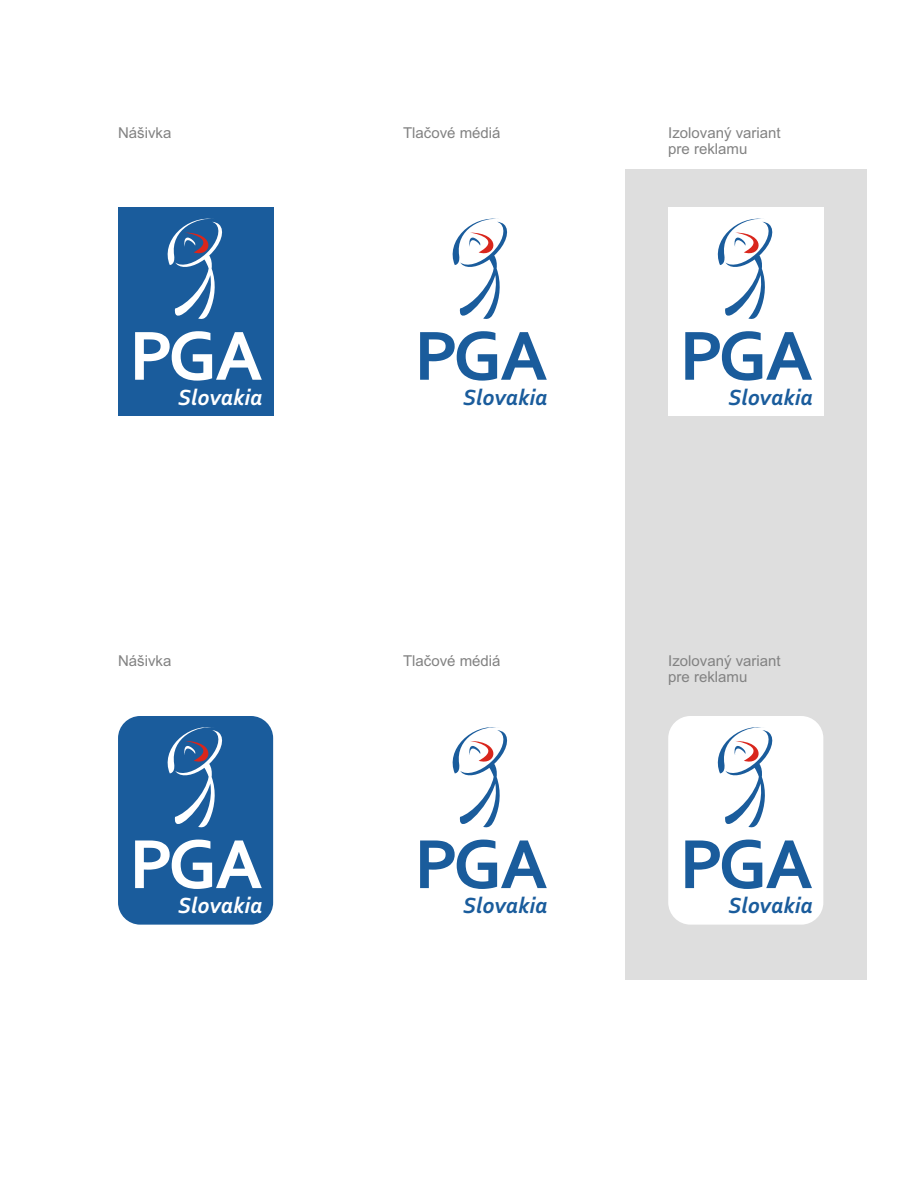
<style>
.page{position:relative;width:918px;height:1188px;background:#fff}
.page>*{position:absolute;margin:0;border:0;box-sizing:border-box;transform-origin:0 0}
.t1{font:700 72.9px "Corbel";letter-spacing:-.05em;color:#1a5c9c}
.t2{font:700 72.9px "Corbel";letter-spacing:-.05em;color:#fff}
.t3{font:italic 700 23.1px "Corbel";color:#1a5c9c}
.t4{font:italic 700 23.1px "Corbel";color:#fff}
.t5{font:15px/16.8px "Arial";color:#828282}
</style>
<div class="page">
<div style="left:118px;top:208px;width:155px;height:208px;background:#1a5c9c"></div>
<svg style="left:167px;top:218px;width:56px;height:101px"></svg>
<svg style="left:452px;top:218px;width:56px;height:101px"></svg>
<div style="left:118px;top:716px;width:155px;height:209px;background:#1a5c9c;border-radius:22px"></div>
<svg style="left:167px;top:727px;width:56px;height:101px"></svg>
<svg style="left:452px;top:727px;width:56px;height:101px"></svg>
<div style="left:625px;top:169px;width:242px;height:811px;background:#dedede"></div>
<div style="left:668px;top:716px;width:155px;height:209px;background:#fff;border-radius:22px"></div>
<div style="left:668px;top:208px;width:155px;height:208px;background:#fff"></div>
<svg style="left:717px;top:218px;width:56px;height:101px"></svg>
<svg style="left:717px;top:727px;width:56px;height:101px"></svg>
<p class="t5" style="left:118px;top:125px;width:55px">Nášivka</p>
<p class="t5" style="left:403px;top:125px;width:99px">Tlaèové médiá</p>
<p class="t5" style="left:668px;top:125px;width:114px">Izolovaný variant pre reklamu</p>
<h1 class="t2" style="left:129px;top:326px;width:135px">PGA</h1>
<h2 class="t4" style="left:178px;top:388px;width:86px">Slovakia</h2>
<h1 class="t1" style="left:414px;top:326px;width:135px">PGA</h1>
<h2 class="t3" style="left:463px;top:388px;width:86px">Slovakia</h2>
<h1 class="t1" style="left:680px;top:326px;width:135px">PGA</h1>
<h2 class="t3" style="left:728px;top:388px;width:86px">Slovakia</h2>
<p class="t5" style="left:118px;top:653px;width:55px">Nášivka</p>
<p class="t5" style="left:403px;top:653px;width:99px">Tlaèové médiá</p>
<p class="t5" style="left:668px;top:653px;width:114px">Izolovaný variant pre reklamu</p>
<h1 class="t2" style="left:129px;top:834px;width:135px">PGA</h1>
<h2 class="t4" style="left:178px;top:896px;width:86px">Slovakia</h2>
<h1 class="t1" style="left:414px;top:834px;width:135px">PGA</h1>
<h2 class="t3" style="left:463px;top:896px;width:86px">Slovakia</h2>
<h1 class="t1" style="left:680px;top:834px;width:135px">PGA</h1>
<h2 class="t3" style="left:728px;top:896px;width:86px">Slovakia</h2>
</div>
